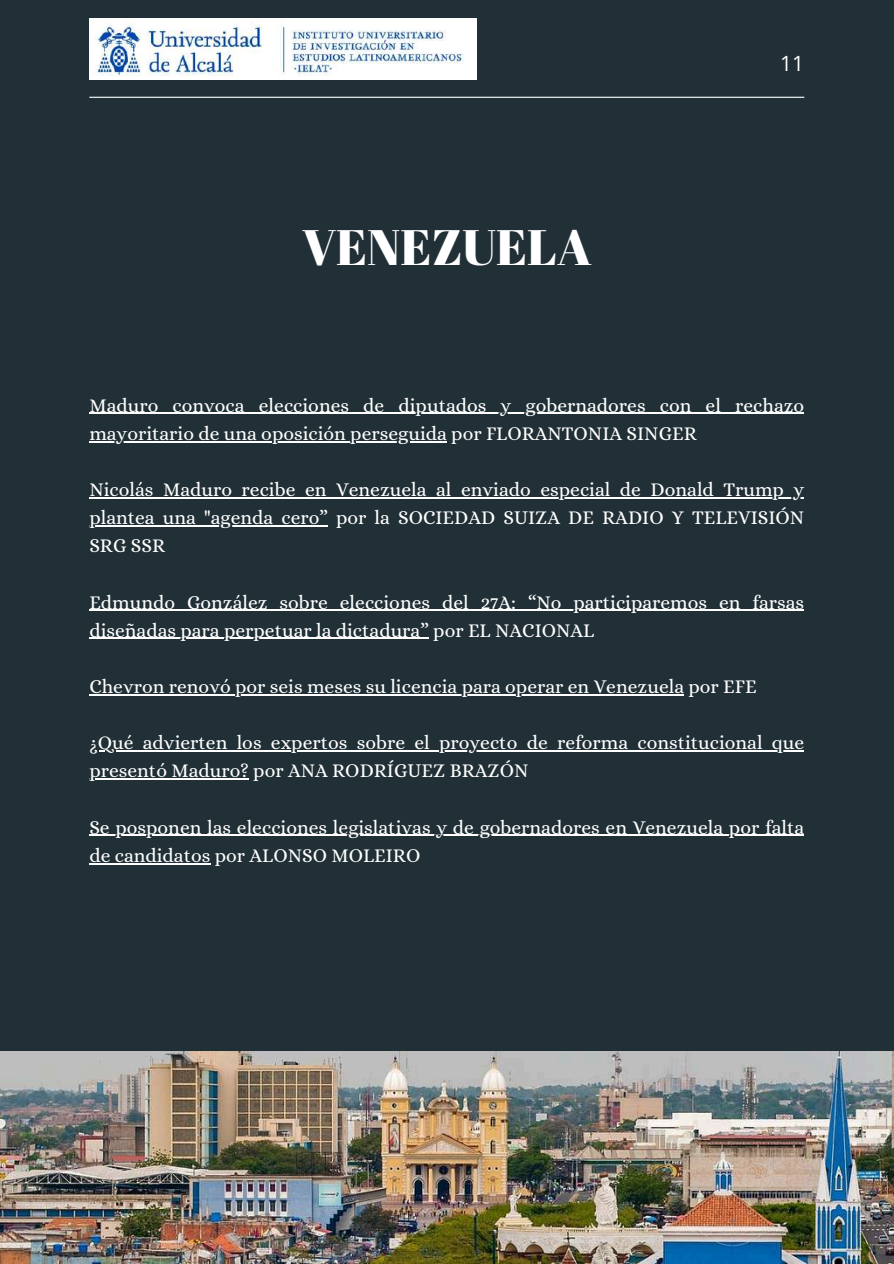
<style>
.page{position:relative;width:894px;height:1264px;background:#fff}
.page>*{position:absolute;margin:0;border:0;box-sizing:border-box;transform-origin:0 0}
.t1{font:49.8px "Abril Fatface";color:#fff}
.t2{font:21px "Open Sans";color:#fff}
.t3{font:19.5px/28.2px "Alice";color:#fff}
</style>
<div class="page">
<div style="left:0;top:0;width:893px;height:1263px;background:#213036"></div>
<hr style="left:89px;top:97px;width:715px;height:1px;background:#fff">
<img style="left:89px;top:18px;width:387px;height:62px">
<hr style="left:89px;top:413px;width:715px;height:1px;background:#fff">
<hr style="left:89px;top:441px;width:358px;height:1px;background:#fff">
<hr style="left:89px;top:497px;width:715px;height:1px;background:#fff">
<hr style="left:89px;top:525px;width:239px;height:1px;background:#fff">
<hr style="left:89px;top:609px;width:715px;height:2px;background:#fff">
<hr style="left:89px;top:638px;width:340px;height:1px;background:#fff">
<hr style="left:89px;top:694px;width:595px;height:1px;background:#fff">
<hr style="left:89px;top:750px;width:715px;height:1px;background:#fff">
<hr style="left:89px;top:778px;width:160px;height:1px;background:#fff">
<hr style="left:89px;top:834px;width:715px;height:2px;background:#fff">
<hr style="left:89px;top:863px;width:121px;height:1px;background:#fff">
<img style="left:0;top:1051px;width:893px;height:212px">
<h1 class="t1" style="left:302px;top:213px;width:291px">VENEZUELA</h1>
<p class="t2" style="left:780px;top:48px;width:25px">11</p>
<p class="t3" style="left:89px;top:391px;width:716px">Maduro convoca elecciones de diputados y gobernadores con el rechazo mayoritario de una oposición perseguida por FLORANTONIA SINGER</p>
<p class="t3" style="left:89px;top:475px;width:716px;text-align:justify">Nicolás Maduro recibe en Venezuela al enviado especial de Donald Trump y plantea una "agenda cero” por la SOCIEDAD SUIZA DE RADIO Y TELEVISIÓN SRG SSR</p>
<p class="t3" style="left:89px;top:588px;width:716px">Edmundo González sobre elecciones del 27A: “No participaremos en farsas diseñadas para perpetuar la dictadura” por EL NACIONAL</p>
<p class="t3" style="left:89px;top:672px;width:668px">Chevron renovó por seis meses su licencia para operar en Venezuela por EFE</p>
<p class="t3" style="left:89px;top:728px;width:716px">¿Qué advierten los expertos sobre el proyecto de reforma constitucional que presentó Maduro? por ANA RODRÍGUEZ BRAZÓN</p>
<p class="t3" style="left:89px;top:813px;width:716px">Se posponen las elecciones legislativas y de gobernadores en Venezuela por falta de candidatos por ALONSO MOLEIRO</p>
</div>
